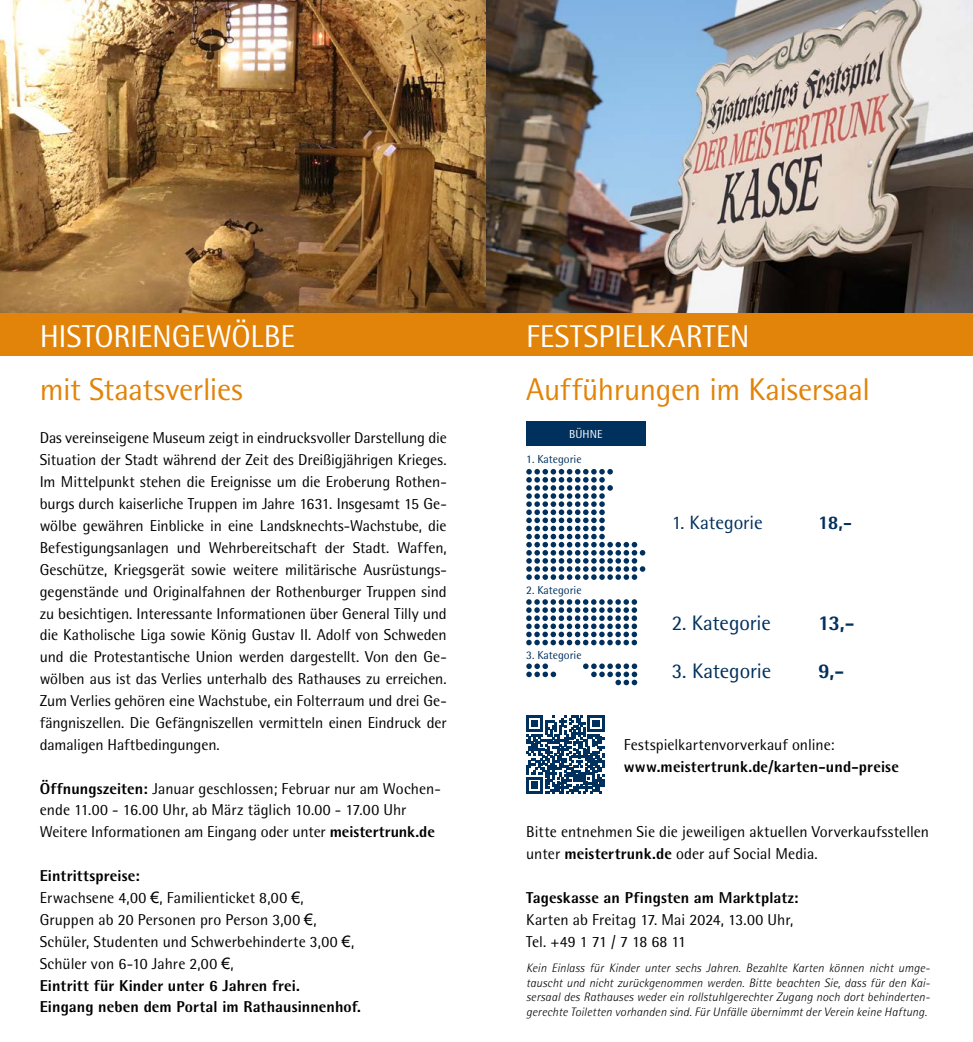
<style>
.page{position:relative;width:973px;height:1042px;background:#fff}
.page>*{position:absolute;margin:0;border:0;box-sizing:border-box;transform-origin:0 0}
.t1{font:31.5px "Rotis Semi Sans";letter-spacing:-.015em;color:#e18409}
.t2{font:31.5px "Rotis Semi Sans";letter-spacing:-.005em;color:#fff}
.t3{font:21px "Rotis Semi Sans";letter-spacing:-.01em;color:#00305d}
.t4{font:800 21px "Rotis Semi Sans";color:#00305d}
.t5{font:19.25px "Rotis Semi Sans";letter-spacing:-.005em;color:#00305d}
.t6{font:800 19.25px "Rotis Semi Sans";color:#00305d}
.t7{font:15.75px/21.9px "Rotis Semi Sans";color:#000}
.t8{font:800 15.75px "Rotis Semi Sans";letter-spacing:.01em;color:#000}
.t9{font:italic 300 12.25px/14.7px "Rotis Semi Sans";letter-spacing:.01em;color:#000;text-align:justify}
.t10{font:11.55px "Rotis Semi Sans";color:#00305d}
.t11{font:11.55px "Rotis Semi Sans";color:#fff}
.s1{font-weight:800}
.s2{font-family:"Arial"}
</style>
<div class="page">
<div style="left:0;top:312px;width:972px;height:44px;background:#e18409"></div>
<img style="left:0;top:0;width:972px;height:312px">
<svg style="left:526px;top:663px;width:30px;height:14px"></svg>
<svg style="left:583px;top:663px;width:54px;height:22px"></svg>
<svg style="left:526px;top:469px;width:119px;height:111px"></svg>
<svg style="left:526px;top:599px;width:111px;height:46px"></svg>
<div style="left:526px;top:421px;width:119px;height:25px;background:#00305d"></div>
<svg style="left:526px;top:715px;width:78px;height:78px"></svg>
<h1 class="t2" style="left:40px;top:317px;width:257px">HISTORIENGEWÖLBE</h1>
<h1 class="t1" style="left:40px;top:370px;width:204px">mit Staatsverlies</h1>
<p class="t7" style="left:40px;top:427px;width:408px;text-align:justify">Das vereinseigene Museum zeigt in eindrucksvoller Darstellung die Situation der Stadt während der Zeit des Dreißigjährigen Krieges.<br>Im Mittelpunkt stehen die Ereignisse um die Eroberung Rothen&shy;burgs durch kaiserliche Truppen im Jahre 1631. Insgesamt 15 Ge&shy;wölbe gewähren Einblicke in eine Landsknechts-Wachstube, die Befestigungsanlagen und Wehrbereitschaft der Stadt. Waffen, Geschütze, Kriegsgerät sowie weitere militärische Ausrüstungs&shy;gegenstände und Originalfahnen der Rothenburger Truppen sind zu besichtigen. Interessante Informationen über General Tilly und die Katholische Liga sowie König Gustav II. Adolf von Schweden und die Protestantische Union werden dargestellt. Von den Ge&shy;wölben aus ist das Verlies unterhalb des Rathauses zu erreichen.<br>Zum Verlies gehören eine Wachstube, ein Folterraum und drei Ge&shy;fängniszellen. Die Gefängniszellen vermitteln einen Eindruck der damaligen Haftbedingungen.</p>
<p class="t7" style="left:40px;top:777px;width:402px"><span class="s1">Öffnungszeiten:</span> Januar geschlossen; Februar nur am Wochen&shy;ende 11.00 - 16.00 Uhr, ab März täglich 10.00 - 17.00 Uhr<br>Weitere Informationen am Eingang oder unter <span class="s1">meistertrunk.de</span></p>
<p class="t7" style="left:40px;top:864px;width:323px"><span class="s1">Eintrittspreise:<br></span>Erwachsene 4,00 <span class="s2">€</span>, Familienticket 8,00 <span class="s2">€</span>, Gruppen ab 20 Personen pro Person 3,00 <span class="s2">€</span>, Schüler, Studenten und Schwerbehinderte 3,00 <span class="s2">€</span>, Schüler von 6-10 Jahre 2,00 <span class="s2">€</span>,<br><span class="s1">Eintritt für Kinder unter 6 Jahren frei.<br>Eingang neben dem Portal im Rathausinnenhof.</span></p>
<h1 class="t2" style="left:526px;top:317px;width:225px">FESTSPIELKARTEN</h1>
<h1 class="t1" style="left:526px;top:370px;width:345px">Aufführungen im Kaisersaal</h1>
<p class="t11" style="left:569px;top:427px;width:35px">BÜHNE</p>
<p class="t10" style="left:526px;top:452px;width:57px">1. Kategorie</p>
<p class="t10" style="left:526px;top:584px;width:57px">2. Kategorie</p>
<p class="t10" style="left:526px;top:649px;width:57px">3. Kategorie</p>
<p class="t5" style="left:671px;top:511px;width:93px">1. Kategorie</p>
<p class="t6" style="left:818px;top:510px;width:35px">18,-</p>
<h2 class="t3" style="left:671px;top:611px;width:101px">2. Kategorie</h2>
<h2 class="t4" style="left:818px;top:610px;width:38px">13,-</h2>
<h2 class="t3" style="left:671px;top:658px;width:101px">3. Kategorie</h2>
<h2 class="t4" style="left:818px;top:657px;width:27px">9,-</h2>
<p class="t7" style="left:623px;top:733px;width:212px">Festspielkartenvorverkauf online:</p>
<p class="t8" style="left:623px;top:756px;width:277px">www.meistertrunk.de/karten-und-preise</p>
<p class="t7" style="left:526px;top:821px;width:404px">Bitte entnehmen Sie die jeweiligen aktuellen Vorverkaufsstellen unter <span class="s1">meistertrunk.de</span> oder auf Social Media.</p>
<p class="t8" style="left:526px;top:887px;width:274px">Tageskasse an Pfingsten am Marktplatz:</p>
<p class="t7" style="left:526px;top:908px;width:268px">Karten ab Freitag 17. Mai 2024, 13.00 Uhr,<br>Tel. +49 1 71 / 7 18 68 11</p>
<p class="t9" style="left:526px;top:960px;width:405px">Kein Einlass für Kinder unter sechs Jahren. Bezahlte Karten können nicht umge&shy;tauscht und nicht zurückgenommen werden. Bitte beachten Sie, dass für den Kai&shy;sersaal des Rathauses weder ein rollstuhlgerechter Zugang noch dort behinderten&shy;gerechte Toiletten vorhanden sind. Für Unfälle übernimmt der Verein keine Haftung.</p>
</div>
